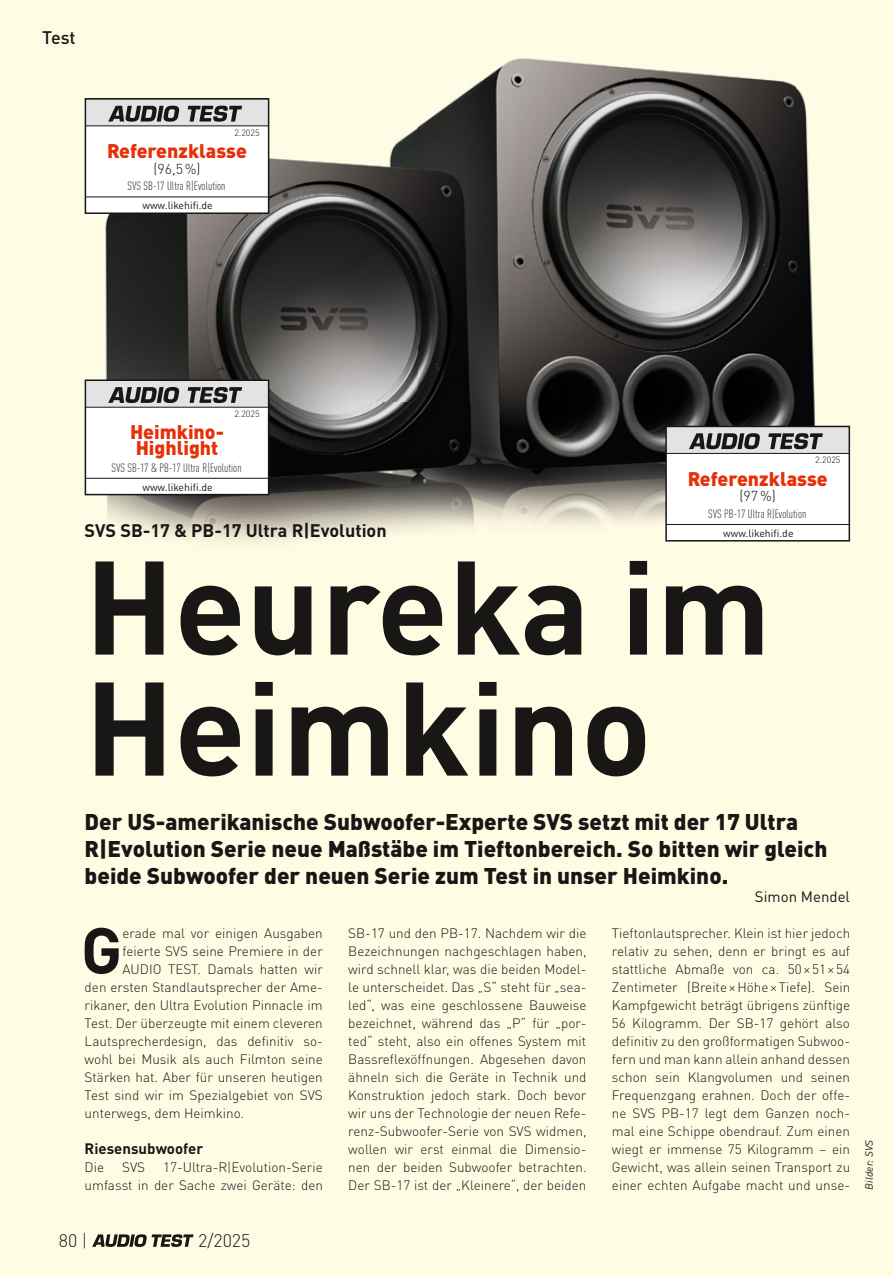
<style>
.page{position:relative;width:893px;height:1276px;background:#fffce4}
.page>*{position:absolute;margin:0;border:0;box-sizing:border-box;transform-origin:0 0}
.t1{font:700 130.8px/121.1px "DINOT";color:#181716}
.t2{font:700 64.05px "DINOT";color:#181716}
.t3{font:900 22.5px/27px "DINOT";color:#181716}
.t4{font:900 19.5px/15.9px "DINOT";color:#e63009}
.t5{font:700 18px "DINOT";color:#181716}
.t6{font:300 18px "DINOT";color:#181716}
.t7{font:500 18px "DINOT";color:#181716}
.t8{font:700 15px "DINOT";color:#181716}
.t9{font:15px "DINOT";color:#181716}
.t10{font:300 14.25px "DINOT";color:#181716}
.t11{font:300 13.5px/18px "DINOT";color:#181716;text-align:justify}
.t12{font:300 condensed 12px "DINOT";color:#181716}
.t13{font:10.5px "DINOT";color:#181716}
.t14{font:italic 10.5px "DINOT";letter-spacing:.005em;color:#181716}
.t15{font:300 9px "DINOT";color:#181716}
</style>
<div class="page">
<img style="left:84px;top:58px;width:766px;height:484px">
<svg style="left:92px;top:1234px;width:102px;height:13px"></svg>
<div style="left:85px;top:99px;width:184px;height:114px;background:#fff"></div>
<svg style="left:88px;top:196px;width:178px;height:2px"></svg>
<div style="left:85px;top:98px;width:184px;height:116px;border:2px solid #181716"></div>
<svg style="left:85px;top:99px;width:184px;height:27px;background:#a7a7a6"></svg>
<div style="left:666px;top:426px;width:183px;height:115px;background:#fff"></div>
<svg style="left:668px;top:524px;width:179px;height:1px"></svg>
<div style="left:665px;top:426px;width:185px;height:115px;border:2px solid #181716"></div>
<svg style="left:666px;top:426px;width:183px;height:28px;background:#a3a3a2"></svg>
<div style="left:85px;top:380px;width:184px;height:114px;background:#fff"></div>
<svg style="left:88px;top:478px;width:178px;height:1px"></svg>
<div style="left:85px;top:379px;width:184px;height:116px;border:2px solid #181716"></div>
<svg style="left:85px;top:380px;width:184px;height:27px;background:#a7a7a6"></svg>
<h3 class="t7" style="left:42px;top:23px;width:35px">Test</h3>
<p class="t15" style="left:234px;top:126px;width:27px">2.2025</p>
<h3 class="t4" style="left:107px;top:141px;width:142px">Referenzklasse</h3>
<p class="t10" style="left:153px;top:158px;width:49px">(96,5 %)</p>
<p class="t12" style="left:128px;top:178px;width:99px">SVS SB-17 Ultra R|Evolution</p>
<p class="t13" style="left:142px;top:198px;width:72px">www.likehifi.de</p>
<h3 class="t4" style="left:130px;top:422px;width:95px">Heimkino-<br>Highlight</h3>
<p class="t15" style="left:234px;top:407px;width:27px">2.2025</p>
<p class="t12" style="left:112px;top:459px;width:132px">SVS SB-17 &amp; PB-17 Ultra R|Evolution</p>
<p class="t13" style="left:142px;top:479px;width:72px">www.likehifi.de</p>
<h3 class="t5" style="left:85px;top:517px;width:304px">SVS SB-17 &amp; PB-17 Ultra R|Evolution</h3>
<p class="t15" style="left:815px;top:453px;width:27px">2.2025</p>
<h3 class="t4" style="left:688px;top:468px;width:142px">Referenzklasse</h3>
<p class="t10" style="left:739px;top:485px;width:38px">(97 %)</p>
<p class="t12" style="left:708px;top:505px;width:100px">SVS PB-17 Ultra R|Evolution</p>
<p class="t13" style="left:723px;top:525px;width:72px">www.likehifi.de</p>
<h1 class="t1" style="left:85px;top:534px;width:688px">Heureka im<br>Heimkino</h1>
<h3 class="t3" style="left:85px;top:805px;width:744px">Der US-amerikanische Subwoofer-Experte SVS setzt mit der 17 Ultra<br>R|Evolution Serie neue Maßstäbe im Tieftonbereich. So bitten wir gleich beide Subwoofer der neuen Serie zum Test in unser Heimkino.</h3>
<p class="t9" style="left:755px;top:885px;width:97px">Simon Mendel</p>
<h2 class="t2" style="left:81px;top:900px;width:43px">G</h2>
<p class="t11" style="left:122px;top:922px;width:202px">erade mal vor einigen Ausgaben</p>
<p class="t11" style="left:122px;top:940px;width:202px">feierte SVS seine Premiere in der</p>
<p class="t11" style="left:122px;top:958px;width:202px">AUDIO TEST. Damals hatten wir</p>
<p class="t11" style="left:85px;top:976px;width:240px">den ersten Standlautsprecher der Ame-</p>
<p class="t11" style="left:85px;top:994px;width:240px">rikaner, den Ultra Evolution Pinnacle im</p>
<p class="t11" style="left:85px;top:1012px;width:240px">Test. Der überzeugte mit einem cleveren</p>
<p class="t11" style="left:85px;top:1030px;width:240px">Lautsprecherdesign, das definitiv so-</p>
<p class="t11" style="left:85px;top:1048px;width:240px">wohl bei Musik als auch Filmton seine</p>
<p class="t11" style="left:85px;top:1066px;width:240px">Stärken hat. Aber für unseren heutigen</p>
<p class="t11" style="left:85px;top:1084px;width:240px">Test sind wir im Spezialgebiet von SVS</p>
<p class="t11" style="left:85px;top:1102px;width:161px">unterwegs, dem Heimkino.</p>
<p class="t8" style="left:85px;top:1136px;width:120px">Riesensubwoofer</p>
<p class="t11" style="left:85px;top:1156px;width:21px">Die</p>
<p class="t11" style="left:122px;top:1156px;width:24px">SVS</p>
<p class="t11" style="left:85px;top:1156px;width:240px;text-align:right">17-Ultra-R|Evolution-Serie<br>umfasst in der Sache zwei Geräte: den</p>
<p class="t11" style="left:348px;top:922px;width:240px">SB-17 und den PB-17. Nachdem wir die Bezeichnungen nachgeschlagen haben, wird schnell klar, was die beiden Model&shy;le unterscheidet. Das „S“ steht für „sea&shy;led“, was eine geschlossene Bauweise bezeichnet, während das „P“ für „por&shy;ted“ steht, also ein offenes System mit Bassreflexöffnungen. Abgesehen davon ähneln sich die Geräte in Technik und Konstruktion jedoch stark. Doch bevor wir uns der Technologie der neuen Refe&shy;renz-Subwoofer-Serie von SVS widmen, wollen wir erst einmal die Dimensio&shy;nen der beiden Subwoofer betrachten.<br>Der SB-17 ist der „Kleinere“, der beiden</p>
<p class="t11" style="left:612px;top:922px;width:240px">Tieftonlautsprecher. Klein ist hier jedoch relativ zu sehen, denn er bringt es auf stattliche Abmaße von ca. 50 × 51 × 54<br>Zentimeter (Breite × Höhe × Tiefe). Sein Kampfgewicht beträgt übrigens zünftige 56 Kilogramm. Der SB-17 gehört also definitiv zu den großformatigen Subwoo&shy;fern und man kann allein anhand dessen schon sein Klangvolumen und seinen Frequenzgang erahnen. Doch der offe&shy;ne SVS PB-17 legt dem Ganzen noch&shy;mal eine Schippe obendrauf. Zum einen wiegt er immense 75 Kilogramm – ein Gewicht, was allein seinen Transport zu einer echten Aufgabe macht und unse-</p>
<p class="t14" style="left:861px;top:1189px;width:52px;rotate:-90deg">Bilder: SVS</p>
<h3 class="t6" style="left:59px;top:1226px;width:30px">80 |</h3>
<h3 class="t6" style="left:198px;top:1226px;width:54px">2/2025</h3>
</div>
